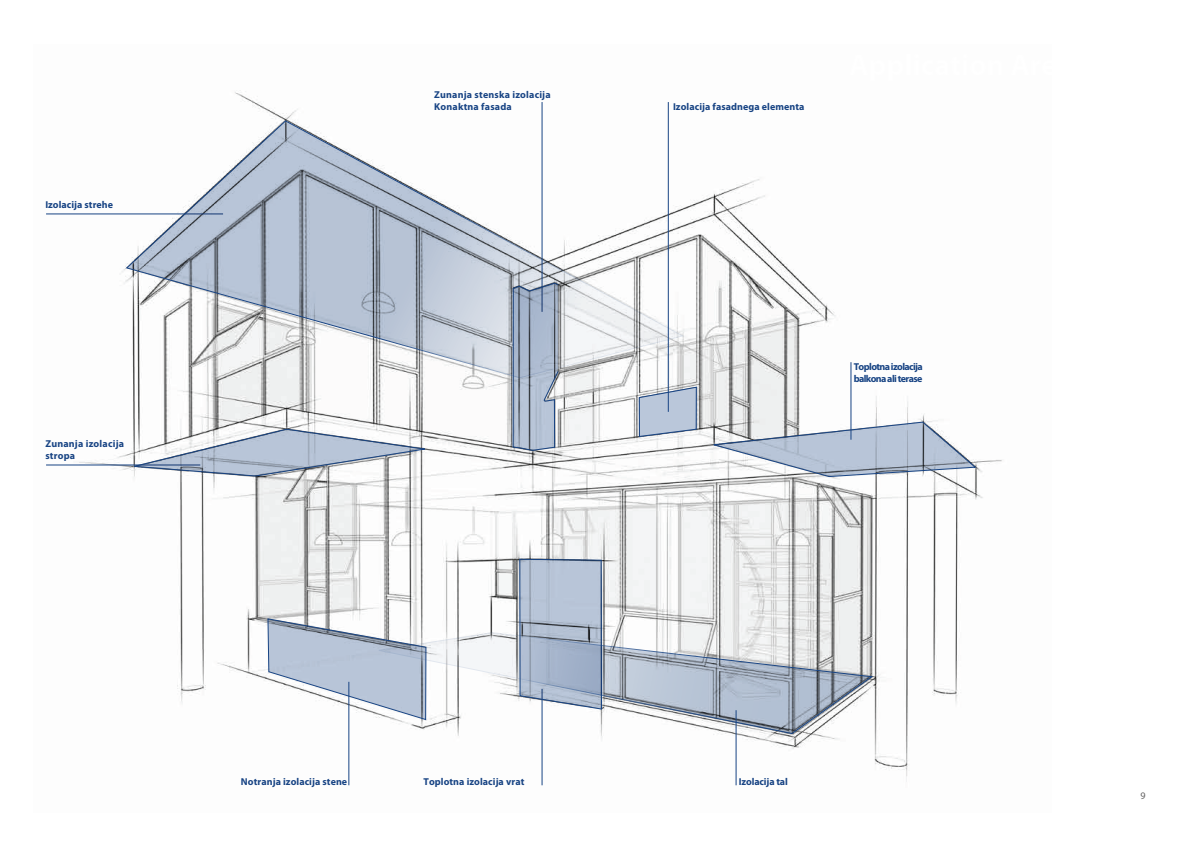
<style>
.page{position:relative;width:1191px;height:842px;background:#fff}
.page>*{position:absolute;margin:0;border:0;box-sizing:border-box;transform-origin:0 0}
.t1{font:700 10px/12px "Myriad Pro";letter-spacing:.005em;color:#184484}
.t2{font:700 10px/12px "Myriad Pro";letter-spacing:-.06em;color:#184484}
.t3{font:700 10px "Myriad Pro";letter-spacing:-.015em;color:#184484}
.t4{font:10px "Myriad Pro";color:#646363}
</style>
<div class="page">
<img style="left:46px;top:91px;width:956px;height:695px">
<hr style="left:541px;top:102px;width:1px;height:210px;background:#184484">
<hr style="left:46px;top:464px;width:154px;height:1px;background:#184484">
<hr style="left:46px;top:213px;width:177px;height:1px;background:#184484">
<svg style="left:713px;top:421px;width:263px;height:56px"></svg>
<hr style="left:850px;top:362px;width:1px;height:78px;background:#184484">
<hr style="left:541px;top:689px;width:1px;height:96px;background:#184484">
<svg style="left:126px;top:120px;width:558px;height:258px"></svg>
<svg style="left:131px;top:429px;width:294px;height:48px"></svg>
<svg style="left:519px;top:559px;width:83px;height:73px;background:#acbace"></svg>
<svg style="left:267px;top:618px;width:159px;height:102px"></svg>
<hr style="left:348px;top:682px;width:1px;height:103px;background:#184484">
<svg style="left:378px;top:632px;width:495px;height:102px"></svg>
<hr style="left:735px;top:710px;width:1px;height:75px;background:#184484">
<svg style="left:638px;top:387px;width:59px;height:50px;background:#b4c1d4"></svg>
<hr style="left:668px;top:102px;width:1px;height:310px;background:#184484">
<svg style="left:512px;top:283px;width:47px;height:168px;background:#a0aec1"></svg>
<p class="t1" style="left:45px;top:198px;width:69px">Izolacija strehe</p>
<p class="t1" style="left:45px;top:437px;width:80px">Zunanja izolacija stropa</p>
<p class="t1" style="left:434px;top:88px;width:118px">Zunanja stenska izolacija<br>Konaktna fasada</p>
<p class="t1" style="left:673px;top:100px;width:133px">Izolacija fasadnega elementa</p>
<p class="t2" style="left:853px;top:360px;width:71px">Toplotna izolacija balkona ali terase</p>
<p class="t1" style="left:241px;top:776px;width:108px">Notranja izolacija stene</p>
<p class="t1" style="left:423px;top:776px;width:102px">Toplotna izolacija vrat</p>
<p class="t3" style="left:739px;top:775px;width:50px">Izolacija tal</p>
<p class="t4" style="left:1140px;top:790px;width:7px">9</p>
</div>
